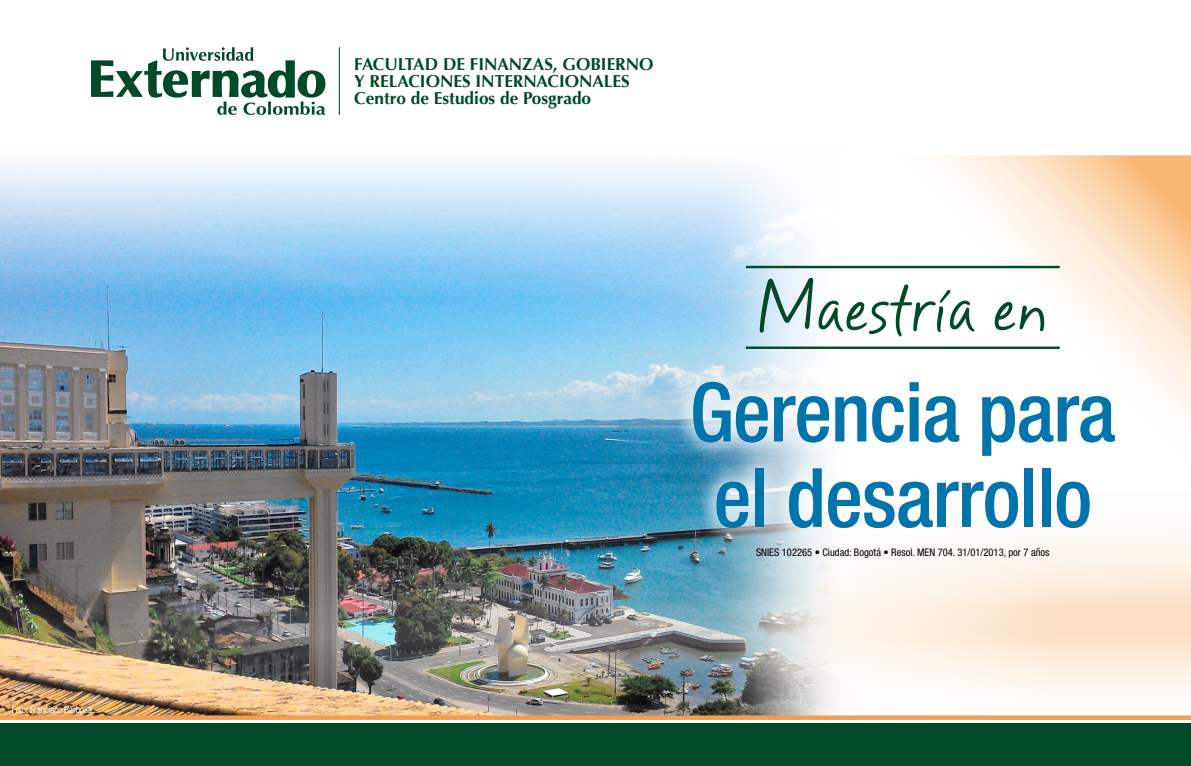
<style>
.page{position:relative;width:1191px;height:766px;background:#fff}
.page>*{position:absolute;margin:0;border:0;box-sizing:border-box;transform-origin:0 0}
.t1{font:500 condensed 81.6px/85.5px "Helvetica Neue LT Std";letter-spacing:-.01em;color:#0074ab}
.t2{font:66.15px "Mayfield";color:#004929}
.t3{font:700 17.25px/17.2px "Optima";color:#004929}
.t4{font:condensed 10.5px "Helvetica Neue";color:#000}
.t5{font:condensed 9.9px "Helvetica Neue LT Std";letter-spacing:-.025em;color:#fff}
</style>
<div class="page">
<img style="left:0;top:161px;width:846px;height:308px">
<img style="left:0;top:469px;width:1191px;height:251px">
<svg style="left:846px;top:155px;width:345px;height:531px"></svg>
<svg style="left:0;top:715px;width:1191px;height:4px;background:#f09f57"></svg>
<div style="left:0;top:723px;width:1191px;height:42px;background:#004929"></div>
<hr style="left:746px;top:346px;width:313px;height:3px;background:#004929">
<hr style="left:746px;top:266px;width:313px;height:2px;background:#004929">
<svg style="left:91px;top:47px;width:234px;height:68px"></svg>
<hr style="left:339px;top:47px;width:1px;height:68px;background:#004929">
<div style="left:670px;top:359px;width:466px;height:191px;background:#fff;opacity:.1"></div>
<svg style="left:673px;top:362px;width:460px;height:185px"></svg>
<p class="t5" style="left:12px;top:703px;width:82px">Foto: Francisco Barbosa</p>
<p class="t3" style="left:354px;top:55px;width:301px">FACULTAD DE FINANZAS, GOBIERNO<br>Y RELACIONES INTERNACIONALES<br>Centro de Estudios de Posgrado</p>
<h2 class="t2" style="left:757px;top:261px;width:292px">Maestría en</h2>
<h1 class="t1" style="left:690px;top:368px;width:427px">Gerencia para el desarrollo</h1>
<p class="t4" style="left:756px;top:546px;width:295px">SNIES 102265 • Ciudad: Bogotá • Resol. MEN 704. 31/01/2013, por 7 años</p>
</div>
